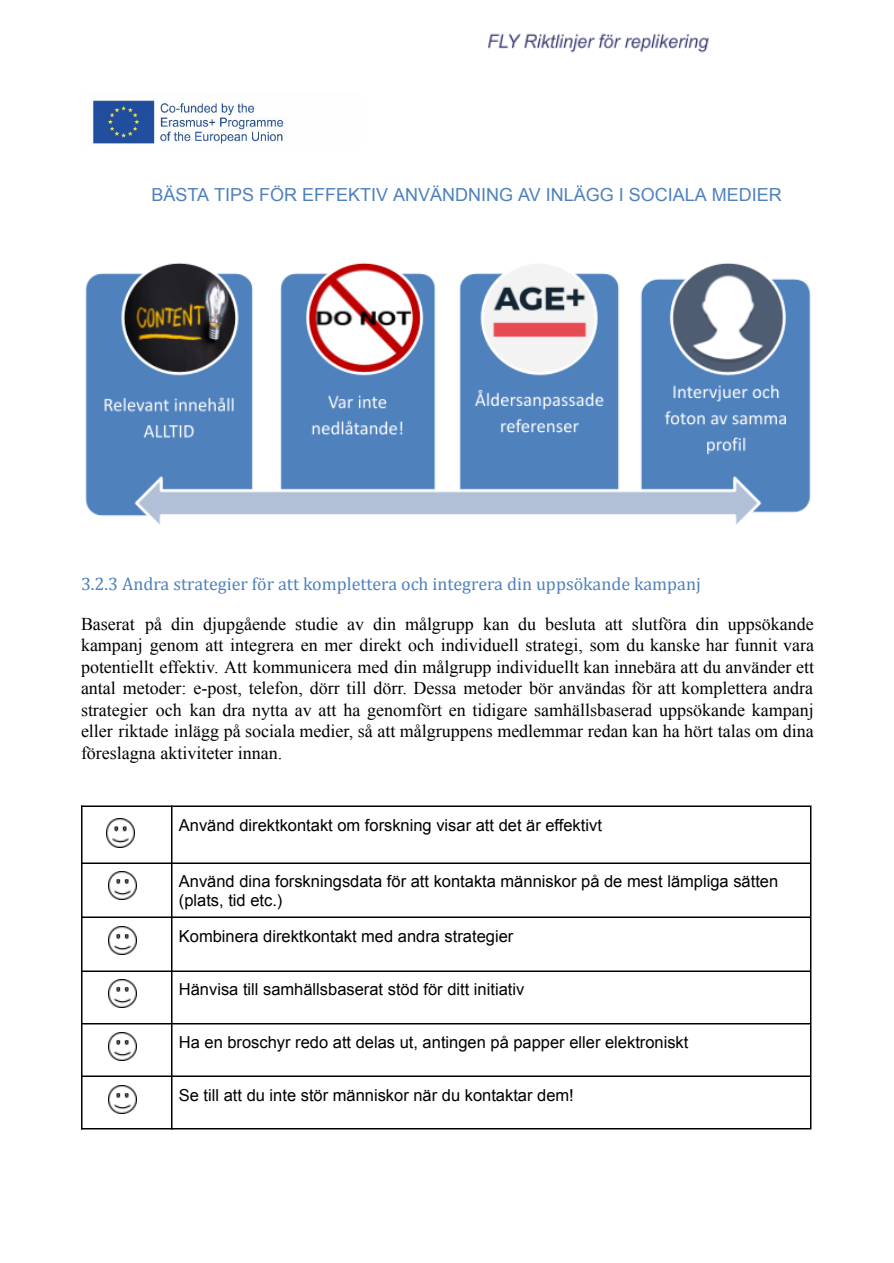
<style>
.page{position:relative;width:894px;height:1263px;background:#fff}
.page>*{position:absolute;margin:0;border:0;box-sizing:border-box;transform-origin:0 0}
.t1{font:18px/21.5px "Times New Roman";color:#000;text-align:justify}
.t2{font:18px "Cambria";color:#4f81bd}
.t3{font:18px "Arial";color:#4f81bd}
.t4{font:16.5px/18.9px "Arial";color:#000}
</style>
<div class="page">
<img style="left:487px;top:33px;width:222px;height:20px">
<hr style="left:81px;top:806px;width:1px;height:324px;background:#000">
<hr style="left:171px;top:806px;width:2px;height:324px;background:#000">
<hr style="left:810px;top:806px;width:2px;height:324px;background:#000">
<hr style="left:81px;top:806px;width:729px;height:1px;background:#000">
<hr style="left:81px;top:863px;width:729px;height:1px;background:#000">
<hr style="left:81px;top:917px;width:729px;height:1px;background:#000">
<hr style="left:81px;top:971px;width:729px;height:1px;background:#000">
<hr style="left:81px;top:1023px;width:729px;height:2px;background:#000">
<hr style="left:81px;top:1075px;width:729px;height:2px;background:#000">
<hr style="left:81px;top:1128px;width:729px;height:1px;background:#000">
<img style="left:92px;top:100px;width:195px;height:44px">
<img style="left:85px;top:262px;width:726px;height:262px">
<img style="left:107px;top:819px;width:28px;height:28px">
<img style="left:108px;top:872px;width:28px;height:28px">
<img style="left:108px;top:927px;width:28px;height:28px">
<img style="left:108px;top:980px;width:28px;height:28px">
<img style="left:108px;top:1032px;width:28px;height:28px">
<img style="left:108px;top:1085px;width:28px;height:28px">
<p class="t3" style="left:151px;top:185px;width:632px">BÄSTA TIPS FÖR EFFEKTIV ANVÄNDNING AV INLÄGG I SOCIALA MEDIER</p>
<p class="t2" style="left:81px;top:576px;width:621px">3.2.3 Andra strategier för att komplettera och integrera din uppsökande kampanj</p>
<p class="t1" style="left:81px;top:613px;width:735px">Baserat på din djupgående studie av din målgrupp kan du besluta att slutföra din uppsökande kampanj genom att integrera en mer direkt och individuell strategi, som du kanske har funnit vara potentiellt effektiv. Att kommunicera med din målgrupp individuellt kan innebära att du använder ett antal metoder: e-post, telefon, dörr till dörr. Dessa metoder bör användas för att komplettera andra strategier och kan dra nytta av att ha genomfört en tidigare samhällsbaserad uppsökande kampanj eller riktade inlägg på sociala medier, så att målgruppens medlemmar redan kan ha hört talas om dina föreslagna aktiviteter innan.</p>
<p class="t4" style="left:179px;top:816px;width:425px">Använd direktkontakt om forskning visar att det är effektivt</p>
<p class="t4" style="left:179px;top:872px;width:601px">Använd dina forskningsdata för att kontakta människor på de mest lämpliga sätten (plats, tid etc.)</p>
<p class="t4" style="left:179px;top:927px;width:336px">Kombinera direktkontakt med andra strategier</p>
<p class="t4" style="left:179px;top:980px;width:347px">Hänvisa till samhällsbaserat stöd för ditt initiativ</p>
<p class="t4" style="left:179px;top:1033px;width:511px">Ha en broschyr redo att delas ut, antingen på papper eller elektroniskt</p>
<p class="t4" style="left:179px;top:1086px;width:396px">Se till att du inte stör människor när du kontaktar dem!</p>
</div>
